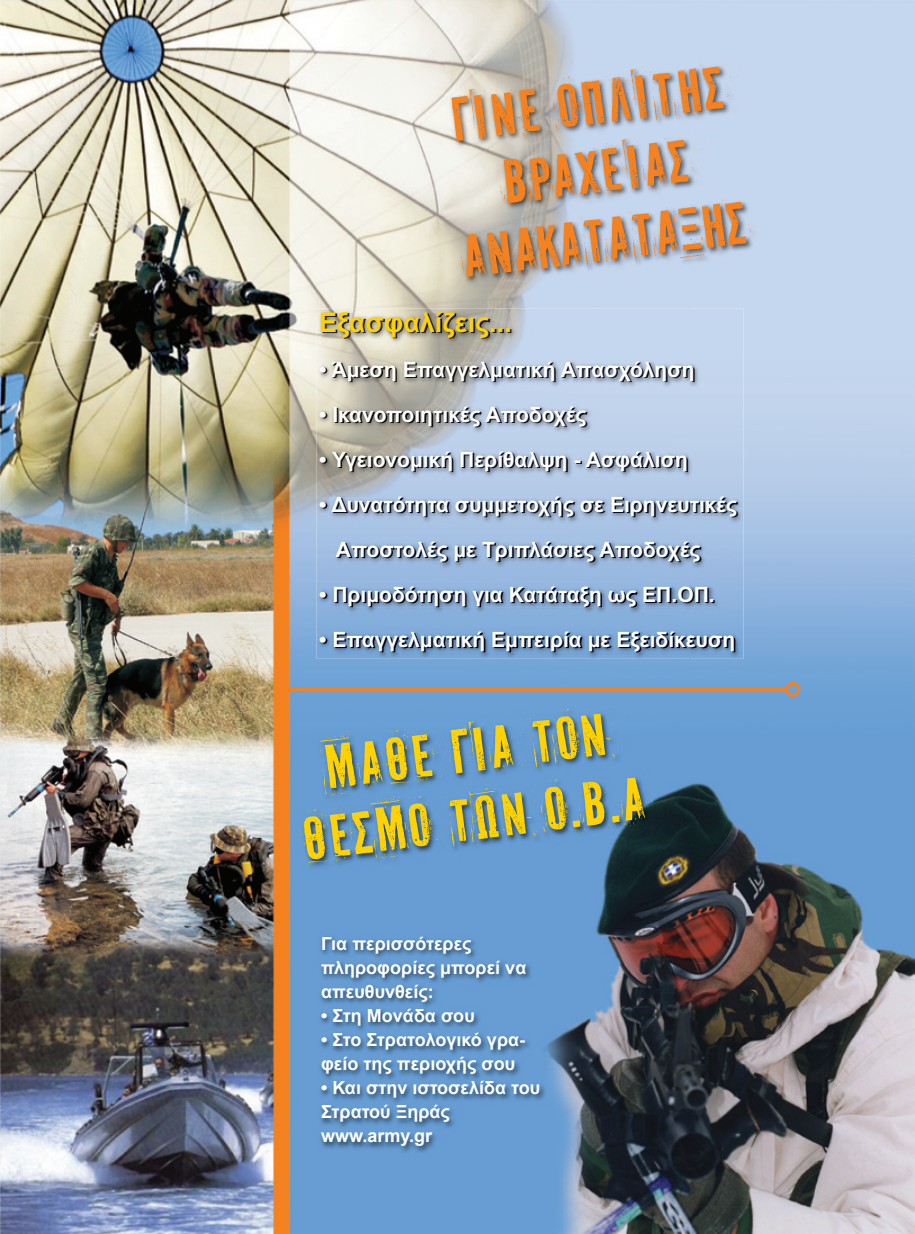
<style>
.page{position:relative;width:915px;height:1234px;background:#fff}
.page>*{position:absolute;margin:0;border:0;box-sizing:border-box;transform-origin:0 0}
.t1{font:57px/68.4px "PF Fuel";color:#f58220;text-align:center}
.t2{font:57px/68.4px "PF Fuel";color:#fed304;text-align:center}
.t3{font:700 27px "Arial";color:#fed304}
.t4{font:700 21px/45px "Arial";color:#fff}
.t5{font:700 18px/24px "Arial";color:#fff}
</style>
<div class="page">
<img style="left:0;top:0;width:914px;height:1233px">
<img style="left:294px;top:706px;width:358px;height:168px">
<img style="left:445px;top:60px;width:312px;height:228px">
<hr style="left:287px;top:687px;width:499px;height:3px;background:#f58220">
<div style="left:785px;top:681px;width:15px;height:15px;border:3px solid #f58220;border-radius:50%"></div>
<img style="left:318px;top:933px;width:229px;height:220px">
<img style="left:316px;top:308px;width:427px;height:350px">
<img style="left:322px;top:313px;width:189px;height:25px">
<img style="left:321px;top:362px;width:373px;height:20px">
<img style="left:321px;top:407px;width:266px;height:20px">
<img style="left:321px;top:452px;width:366px;height:20px">
<img style="left:321px;top:497px;width:416px;height:20px">
<img style="left:320px;top:542px;width:381px;height:20px">
<img style="left:321px;top:587px;width:393px;height:20px">
<img style="left:321px;top:632px;width:414px;height:20px">
<p class="t1" style="left:439px;top:86px;width:288px;rotate:-7deg">Γίνε οπλίτης<br>Βραχείας<br>Ανακατάταξης</p>
<p class="t3" style="left:319px;top:304px;width:194px">Εξασφαλίζεις...</p>
<p class="t4" style="left:319px;top:347px;width:377px">• Άμεση Επαγγελματική Απασχόληση</p>
<p class="t4" style="left:319px;top:392px;width:268px">• Ικανοποιητικές Αποδοχές</p>
<p class="t4" style="left:319px;top:437px;width:370px">• Υγειονομική Περίθαλψη - Ασφάλιση</p>
<p class="t4" style="left:336px;top:482px;width:402px;text-indent:-17px">• Δυνατότητα συμμετοχής σε Ειρηνευτικές<br>Αποστολές με Τριπλάσιες Αποδοχές</p>
<p class="t4" style="left:319px;top:572px;width:397px">• Πριμοδότηση για Κατάταξη ως ΕΠ.ΟΠ.</p>
<p class="t4" style="left:319px;top:617px;width:417px">• Επαγγελματική Εμπειρία με Εξειδίκευση</p>
<p class="t2" style="left:288px;top:736px;width:348px;rotate:-7deg">Μάθε για τον θεσµό των Ο.Β.Α</p>
<p class="t5" style="left:321px;top:932px;width:207px">Για περισσότερες πληροφορίες μπορεί να απευθυνθείς:</p>
<p class="t5" style="left:321px;top:1004px;width:155px">• Στη Μονάδα σου</p>
<p class="t5" style="left:321px;top:1028px;width:206px">• Στο Στρατολογικό γρα&shy;φείο της περιοχής σου</p>
<p class="t5" style="left:321px;top:1076px;width:221px">• Και στην ιστοσελίδα του<br>Στρατού Ξηράς www.army.gr</p>
</div>
